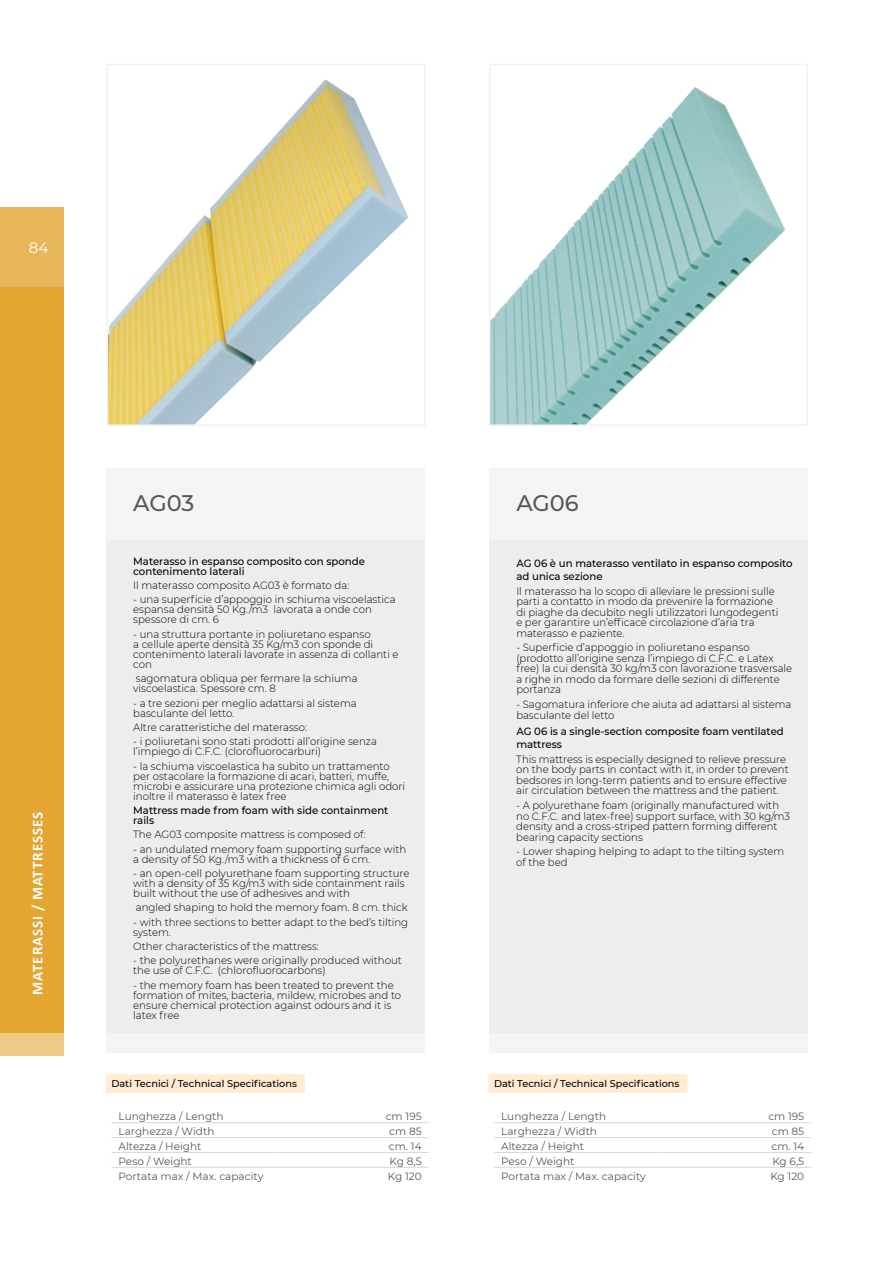
<style>
.page{position:relative;width:893px;height:1263px;background:#fff}
.page>*{position:absolute;margin:0;border:0;box-sizing:border-box;transform-origin:0 0}
.t1{font:500 22.5px "Montserrat";letter-spacing:-.005em;color:#575756}
.t2{font:700 15px "Calibri";letter-spacing:.065em;color:#fff}
.t3{font:15px "Montserrat";color:#fff}
.t4{font:300 10.5px/10.1px "Montserrat";color:#000}
.t5{font:300 10.5px/10.5px "Montserrat";color:#000;scale:.96 1}
.t6{font:500 10.5px/10.1px "Montserrat";color:#000}
.t7{font:10.5px "Montserrat";color:#575756}
.t8{font:500 9.75px "Montserrat";color:#000}
</style>
<div class="page">
<div style="left:0;top:1032px;width:63px;height:24px;background:#eec984"></div>
<div style="left:0;top:207px;width:63px;height:825px;background:#e9b75b"></div>
<div style="left:0;top:287px;width:63px;height:745px;background:#e4a532"></div>
<img style="left:109px;top:80px;width:299px;height:344px">
<div style="left:107px;top:64px;width:319px;height:362px;border:1px solid #f0f0f0"></div>
<img style="left:491px;top:87px;width:295px;height:337px">
<div style="left:489px;top:64px;width:319px;height:362px;border:1px solid #f0f0f0"></div>
<div style="left:106px;top:468px;width:319px;height:584px;background:#f4f4f4"></div>
<div style="left:489px;top:468px;width:319px;height:584px;background:#f4f4f4"></div>
<div style="left:106px;top:540px;width:319px;height:492px;background:#ededed"></div>
<div style="left:489px;top:540px;width:319px;height:492px;background:#ededed"></div>
<div style="left:106px;top:1074px;width:199px;height:19px;background:#ffecd1"></div>
<div style="left:488px;top:1074px;width:199px;height:19px;background:#ffecd1"></div>
<hr style="left:112px;top:1122px;width:161px;height:1px;background:#d8d8d8">
<hr style="left:273px;top:1122px;width:156px;height:1px;background:#d8d8d8">
<hr style="left:112px;top:1137px;width:161px;height:1px;background:#d8d8d8">
<hr style="left:273px;top:1137px;width:156px;height:1px;background:#d8d8d8">
<hr style="left:112px;top:1152px;width:161px;height:1px;background:#d8d8d8">
<hr style="left:273px;top:1152px;width:156px;height:1px;background:#d8d8d8">
<hr style="left:112px;top:1167px;width:161px;height:1px;background:#d8d8d8">
<hr style="left:273px;top:1167px;width:156px;height:1px;background:#d8d8d8">
<hr style="left:494px;top:1122px;width:167px;height:1px;background:#d8d8d8">
<hr style="left:661px;top:1122px;width:150px;height:1px;background:#d8d8d8">
<hr style="left:494px;top:1137px;width:167px;height:1px;background:#d8d8d8">
<hr style="left:661px;top:1137px;width:150px;height:1px;background:#d8d8d8">
<hr style="left:494px;top:1152px;width:167px;height:1px;background:#d8d8d8">
<hr style="left:661px;top:1152px;width:150px;height:1px;background:#d8d8d8">
<hr style="left:494px;top:1167px;width:167px;height:1px;background:#d8d8d8">
<hr style="left:661px;top:1167px;width:150px;height:1px;background:#d8d8d8">
<h2 class="t3" style="left:29px;top:238px;width:21px">84</h2>
<h2 class="t2" style="left:28px;top:995px;width:185px;rotate:-90deg">MATERASSI / MATTRESSES</h2>
<h1 class="t1" style="left:133px;top:489px;width:63px">AG03</h1>
<p class="t6" style="left:133px;top:556px;width:233px">Materasso in espanso composito con sponde contenimento laterali</p>
<p class="t4" style="left:133px;top:580px;width:218px">Il materasso composito AG03 è formato da:</p>
<p class="t4" style="left:133px;top:594px;width:264px">- una superficie d’appoggio in schiuma viscoelastica espansa densità 50 Kg./m3 lavorata a onde con spessore di cm. 6</p>
<p class="t4" style="left:133px;top:629px;width:267px">- una struttura portante in poliuretano espanso<br>a cellule aperte densità 35 Kg/m3 con sponde di contenimento laterali lavorate in assenza di collanti e con</p>
<p class="t4" style="left:133px;top:673px;width:226px">sagomatura obliqua per fermare la schiuma viscoelastica. Spessore cm. 8</p>
<p class="t4" style="left:133px;top:698px;width:225px">- a tre sezioni per meglio adattarsi al sistema basculante del letto.</p>
<p class="t4" style="left:133px;top:722px;width:175px">Altre caratteristiche del materasso:</p>
<p class="t4" style="left:133px;top:736px;width:245px">- i poliuretani sono stati prodotti all’origine senza l’impiego di C.F.C. (clorofluorocarburi)</p>
<p class="t4" style="left:133px;top:761px;width:273px">- la schiuma viscoelastica ha subito un trattamento per ostacolare la formazione di acari, batteri, muffe, microbi e assicurare una protezione chimica agli odori inoltre il materasso è latex free</p>
<p class="t6" style="left:133px;top:805px;width:257px">Mattress made from foam with side containment rails</p>
<p class="t4" style="left:133px;top:829px;width:234px">The AG03 composite mattress is composed of:</p>
<p class="t4" style="left:133px;top:844px;width:275px">- an undulated memory foam supporting surface with a density of 50 Kg./m3 with a thickness of 6 cm.</p>
<p class="t4" style="left:133px;top:868px;width:278px">- an open-cell polyurethane foam supporting structure with a density of 35 Kg/m3 with side containment rails built without the use of adhesives and with</p>
<p class="t4" style="left:136px;top:902px;width:273px">angled shaping to hold the memory foam. 8 cm. thick</p>
<p class="t4" style="left:133px;top:917px;width:277px">- with three sections to better adapt to the bed’s tilting system.</p>
<p class="t4" style="left:133px;top:941px;width:187px">Other characteristics of the mattress:</p>
<p class="t4" style="left:133px;top:955px;width:270px">- the polyurethanes were originally produced without the use of C.F.C. (chlorofluorocarbons)</p>
<p class="t4" style="left:133px;top:980px;width:269px">- the memory foam has been treated to prevent the formation of mites, bacteria, mildew, microbes and to ensure chemical protection against odours and it is latex free</p>
<h1 class="t1" style="left:516px;top:489px;width:64px">AG06</h1>
<p class="t6" style="left:516px;top:557px;width:278px;line-height:12.6px">AG 06 è un materasso ventilato in espanso composito ad unica sezione</p>
<p class="t5" style="left:516px;top:585px;width:274px">Il materasso ha lo scopo di alleviare le pressioni sulle parti a contatto in modo da prevenire la formazione di piaghe da decubito negli utilizzatori lungodegenti e per garantire un’efficace circolazione d’aria tra materasso e paziente.</p>
<p class="t5" style="left:516px;top:642px;width:289px">- Superficie d’appoggio in poliuretano espanso (prodotto all’origine senza l’impiego di C.F.C. e Latex free) la cui densità 30 kg/m3 con lavorazione trasversale a righe in modo da formare delle sezioni di differente portanza</p>
<p class="t5" style="left:516px;top:699px;width:288px">- Sagomatura inferiore che aiuta ad adattarsi al sistema basculante del letto</p>
<p class="t6" style="left:516px;top:725px;width:269px;line-height:12.6px">AG 06 is a single-section composite foam ventilated mattress</p>
<p class="t5" style="left:516px;top:754px;width:285px">This mattress is especially designed to relieve pressure on the body parts in contact with it, in order to prevent bedsores in long-term patients and to ensure effective air circulation between the mattress and the patient.</p>
<p class="t5" style="left:516px;top:800px;width:287px">- A polyurethane foam (originally manufactured with no C.F.C. and latex-free) support surface, with 30 kg/m3 density and a cross-striped pattern forming different bearing capacity sections</p>
<p class="t5" style="left:516px;top:846px;width:281px">- Lower shaping helping to adapt to the tilting system of the bed</p>
<p class="t8" style="left:111px;top:1078px;width:187px">Dati Tecnici / Technical Specifications</p>
<p class="t8" style="left:494px;top:1078px;width:187px">Dati Tecnici / Technical Specifications</p>
<p class="t7" style="left:119px;top:1110px;width:107px">Lunghezza / Length</p>
<p class="t7" style="left:386px;top:1110px;width:37px">cm 195</p>
<p class="t7" style="left:119px;top:1125px;width:97px">Larghezza / Width</p>
<p class="t7" style="left:389px;top:1125px;width:34px">cm 85</p>
<p class="t7" style="left:119px;top:1140px;width:84px">Altezza / Height</p>
<p class="t7" style="left:389px;top:1140px;width:34px">cm. 14</p>
<p class="t7" style="left:119px;top:1155px;width:75px">Peso / Weight</p>
<p class="t7" style="left:389px;top:1155px;width:34px">Kg 8,5</p>
<p class="t7" style="left:119px;top:1170px;width:146px">Portata max / Max. capacity</p>
<p class="t7" style="left:388px;top:1170px;width:35px">Kg 120</p>
<p class="t7" style="left:501px;top:1110px;width:107px">Lunghezza / Length</p>
<p class="t7" style="left:768px;top:1110px;width:37px">cm 195</p>
<p class="t7" style="left:501px;top:1125px;width:97px">Larghezza / Width</p>
<p class="t7" style="left:772px;top:1125px;width:34px">cm 85</p>
<p class="t7" style="left:501px;top:1140px;width:84px">Altezza / Height</p>
<p class="t7" style="left:771px;top:1140px;width:34px">cm. 14</p>
<p class="t7" style="left:501px;top:1155px;width:75px">Peso / Weight</p>
<p class="t7" style="left:772px;top:1155px;width:33px">Kg 6,5</p>
<p class="t7" style="left:501px;top:1170px;width:146px">Portata max / Max. capacity</p>
<p class="t7" style="left:770px;top:1170px;width:35px">Kg 120</p>
</div>
